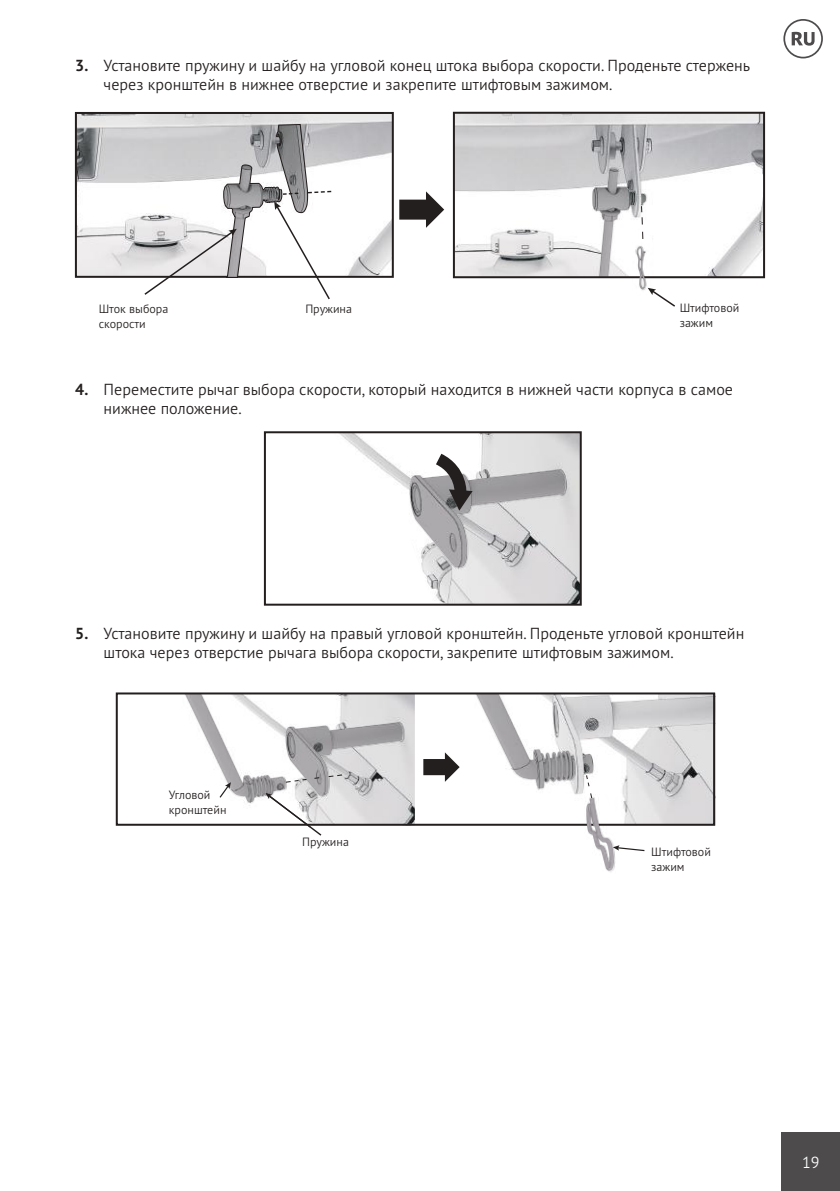
<style>
.page{position:relative;width:840px;height:1191px;background:#fff}
.page>*{position:absolute;margin:0;border:0;box-sizing:border-box;transform-origin:0 0}
.t1{font:300 16px/19.2px "PT Sans Pro";color:#241f1f}
.t2{font:300 16px "PT Sans Pro";color:#fff}
.t3{font:300 12px/14.4px "PT Sans Pro";color:#241f1f}
.s1{font-weight:700}
</style>
<div class="page">
<div style="left:781px;top:1133px;width:58px;height:58px;background:#4e4b4c"></div>
<svg style="left:783px;top:19px;width:39px;height:39px"></svg>
<img style="left:244px;top:695px;width:170px;height:111px">
<img style="left:185px;top:695px;width:101px;height:107px">
<img style="left:285px;top:722px;width:118px;height:30px">
<img style="left:575px;top:693px;width:140px;height:132px">
<img style="left:607px;top:820px;width:9px;height:52px">
<img style="left:592px;top:794px;width:25px;height:26px">
<img style="left:476px;top:695px;width:99px;height:57px">
<img style="left:592px;top:753px;width:1px;height:21px">
<svg style="left:613px;top:845px;width:32px;height:7px"></svg>
<svg style="left:218px;top:782px;width:13px;height:17px"></svg>
<div style="left:116px;top:692px;width:598px;height:133px;border:2px solid #241f1f"></div>
<img style="left:592px;top:798px;width:21px;height:72px">
<svg style="left:265px;top:752px;width:327px;height:84px"></svg>
<img style="left:340px;top:434px;width:238px;height:168px">
<img style="left:409px;top:469px;width:156px;height:98px">
<svg style="left:422px;top:443px;width:50px;height:68px"></svg>
<div style="left:264px;top:431px;width:317px;height:174px;border:2px solid #241f1f"></div>
<img style="left:632px;top:278px;width:21px;height:12px">
<svg style="left:647px;top:288px;width:28px;height:19px"></svg>
<svg style="left:74px;top:112px;width:320px;height:166px"></svg>
<img style="left:277px;top:125px;width:30px;height:65px">
<div style="left:399px;top:200px;width:29px;height:20px;background:#241f1f"></div>
<svg style="left:426px;top:191px;width:18px;height:37px"></svg>
<img style="left:224px;top:165px;width:57px;height:112px">
<svg style="left:274px;top:190px;width:58px;height:110px"></svg>
<svg style="left:143px;top:229px;width:94px;height:66px"></svg>
<img style="left:455px;top:115px;width:306px;height:160px">
<img style="left:592px;top:168px;width:43px;height:107px">
<svg style="left:640px;top:194px;width:5px;height:46px"></svg>
<div style="left:452px;top:112px;width:312px;height:166px;border:2px solid #241f1f"></div>
<img style="left:636px;top:246px;width:9px;height:43px">
<p class="t1" style="left:104px;top:56px;width:647px;text-indent:-28px"><span class="s1">3.</span> Установите пружину и шайбу на угловой конец штока выбора скорости. Проденьте стержень через кронштейн в нижнее отверстие и закрепите штифтовым зажимом.</p>
<p class="t3" style="left:99px;top:302px;width:71px">Шток выбора скорости</p>
<p class="t3" style="left:305px;top:302px;width:48px">Пружина</p>
<p class="t3" style="left:679px;top:301px;width:61px">Штифтовой зажим</p>
<p class="t1" style="left:104px;top:380px;width:630px;text-indent:-28px"><span class="s1">4.</span> Переместите рычаг выбора скорости, который находится в нижней части корпуса в самое нижнее положение.</p>
<p class="t1" style="left:104px;top:625px;width:642px;text-indent:-28px"><span class="s1">5.</span> Установите пружину и шайбу на правый угловой кронштейн. Проденьте угловой кронштейн штока через отверстие рычага выбора скорости, закрепите штифтовым зажимом.</p>
<p class="t3" style="left:169px;top:788px;width:59px">Угловой кронштейн</p>
<p class="t3" style="left:302px;top:835px;width:48px">Пружина</p>
<p class="t3" style="left:651px;top:845px;width:61px">Штифтовой зажим</p>
<p class="t2" style="left:801px;top:1155px;width:19px">19</p>
</div>
